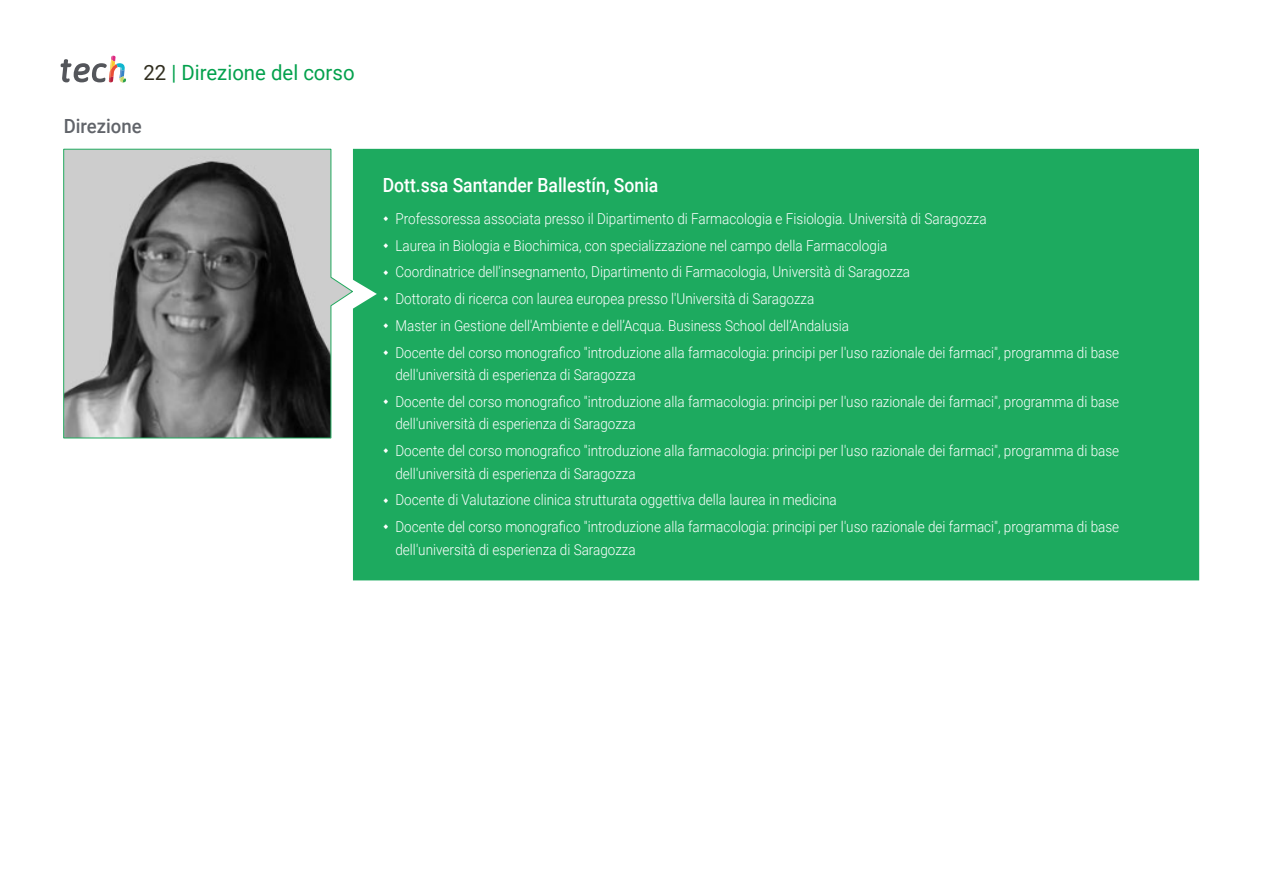
<style>
.page{position:relative;width:1263px;height:893px;background:#fff}
.page>*{position:absolute;margin:0;border:0;box-sizing:border-box;transform-origin:0 0}
.t1{font:21px "Roboto";color:#04a14d}
.t2{font:500 19.5px "Roboto";color:#fff;scale:.9 1}
.t3{font:500 19.5px "Roboto";color:#61646a;scale:.95 1}
.t4{font:300 15px/26.7px "Roboto";color:#fff;scale:.9 1}
.s1{color:#312e20}
</style>
<div class="page">
<svg style="left:61px;top:56px;width:65px;height:27px"></svg>
<div style="left:353px;top:149px;width:846px;height:431px;background:#1daa5f"></div>
<svg style="left:63px;top:149px;width:290px;height:289px;background:#7f8381"></svg>
<svg style="left:384px;top:216px;width:4px;height:5px"></svg>
<svg style="left:384px;top:243px;width:4px;height:5px"></svg>
<svg style="left:384px;top:270px;width:4px;height:5px"></svg>
<svg style="left:384px;top:296px;width:4px;height:5px"></svg>
<svg style="left:384px;top:323px;width:4px;height:5px"></svg>
<svg style="left:384px;top:350px;width:4px;height:5px"></svg>
<svg style="left:384px;top:399px;width:4px;height:5px"></svg>
<svg style="left:384px;top:448px;width:4px;height:5px"></svg>
<svg style="left:384px;top:498px;width:4px;height:5px"></svg>
<svg style="left:384px;top:524px;width:4px;height:5px"></svg>
<h1 class="t1" style="left:144px;top:57px;width:213px"><span class="s1">22</span> | Direzione del corso</h1>
<h2 class="t3" style="left:64px;top:112px;width:84px">Direzione</h2>
<h2 class="t2" style="left:383px;top:172px;width:308px">Dott.ssa Santander Ballestín, Sonia</h2>
<p class="t4" style="left:395px;top:205px;width:806px">Professoressa associata presso il Dipartimento di Farmacologia e Fisiologia. Università di Saragozza<br>Laurea in Biologia e Biochimica, con specializzazione nel campo della Farmacologia<br>Coordinatrice dell'insegnamento, Dipartimento di Farmacologia, Università di Saragozza<br>Dottorato di ricerca con laurea europea presso l'Università di Saragozza<br>Master in Gestione dell'Ambiente e dell’Acqua. Business School dell’Andalusia<br>Docente del corso monografico "introduzione alla farmacologia: principi per l'uso razionale dei farmaci", programma di base</p>
<p class="t4" style="left:395px;top:361px;width:806px">dell'università di esperienza di Saragozza<br>Docente del corso monografico "introduzione alla farmacologia: principi per l'uso razionale dei farmaci", programma di base</p>
<p class="t4" style="left:395px;top:410px;width:806px">dell'università di esperienza di Saragozza<br>Docente del corso monografico "introduzione alla farmacologia: principi per l'uso razionale dei farmaci", programma di base</p>
<p class="t4" style="left:395px;top:459px;width:806px">dell'università di esperienza di Saragozza<br>Docente di Valutazione clinica strutturata oggettiva della laurea in medicina<br>Docente del corso monografico "introduzione alla farmacologia: principi per l'uso razionale dei farmaci", programma di base</p>
<p class="t4" style="left:395px;top:535px;width:268px">dell'università di esperienza di Saragozza</p>
</div>
